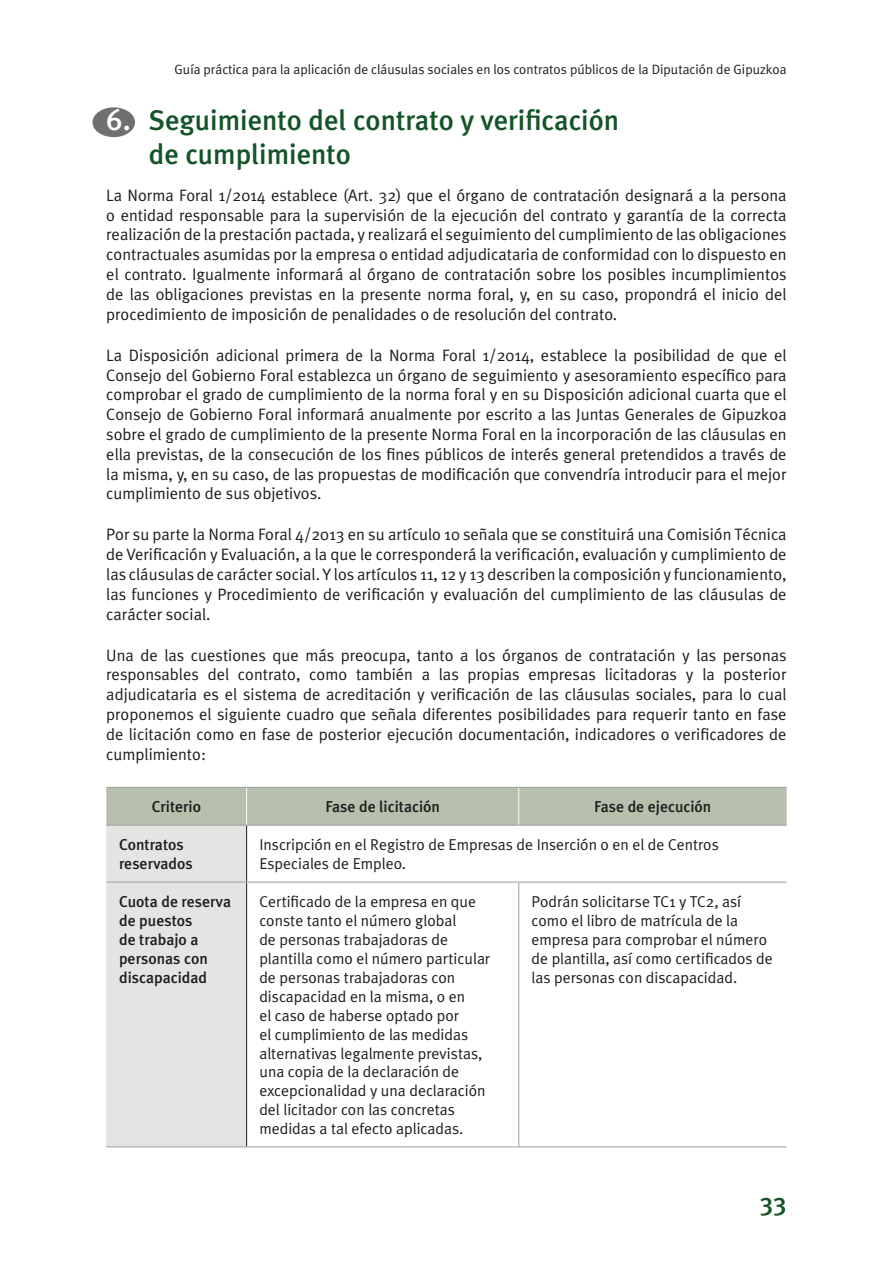
<style>
.page{position:relative;width:893px;height:1263px;background:#fff}
.page>*{position:absolute;margin:0;border:0;box-sizing:border-box;transform-origin:0 0}
.t1{font:500 28.5px/34.2px "Meta Plus";color:#135428}
.t2{font:500 25.5px "Meta Plus";color:#135428}
.t3{font:16.5px/19.8px "Meta Plus Normal";color:#1d1d1b;text-align:justify}
.t4{font:15.75px/18.9px "Meta Plus Normal";color:#1d1d1b}
.t5{font:500 15.75px/18.9px "Meta Plus";color:#1d1d1b}
.t6{font:13.5px "Meta Plus Normal";color:#1d1d1b}
.s1{font-size:30px;color:#fff}
</style>
<div class="page">
<div style="left:92px;top:107px;width:43px;height:30px;background:#70706f;border-radius:50%"></div>
<div style="left:106px;top:788px;width:681px;height:37px;background:#b7bfad"></div>
<div style="left:106px;top:826px;width:140px;height:320px;background:#e4e4e3"></div>
<hr style="left:246px;top:788px;width:1px;height:37px;background:#fff">
<hr style="left:518px;top:788px;width:1px;height:37px;background:#fff">
<hr style="left:246px;top:825px;width:1px;height:57px;background:#1d1d1b">
<hr style="left:246px;top:882px;width:1px;height:264px;background:#1d1d1b">
<hr style="left:518px;top:882px;width:1px;height:264px;background:#9d9d9d">
<hr style="left:106px;top:787px;width:141px;height:1px;background:#9d9d9d">
<hr style="left:247px;top:787px;width:272px;height:1px;background:#9d9d9d">
<hr style="left:519px;top:787px;width:268px;height:1px;background:#9d9d9d">
<hr style="left:106px;top:825px;width:141px;height:1px;background:#9d9d9d">
<hr style="left:247px;top:825px;width:272px;height:1px;background:#9d9d9d">
<hr style="left:519px;top:825px;width:268px;height:1px;background:#9d9d9d">
<hr style="left:106px;top:882px;width:141px;height:1px;background:#9d9d9d">
<hr style="left:247px;top:882px;width:272px;height:1px;background:#9d9d9d">
<hr style="left:519px;top:882px;width:268px;height:1px;background:#9d9d9d">
<hr style="left:106px;top:1146px;width:141px;height:1px;background:#9d9d9d">
<hr style="left:247px;top:1146px;width:272px;height:1px;background:#9d9d9d">
<hr style="left:519px;top:1146px;width:268px;height:1px;background:#9d9d9d">
<p class="t6" style="left:175px;top:62px;width:614px">Guía práctica para la aplicación de cláusulas sociales en los contratos públicos de la Diputación de Gipuzkoa</p>
<h1 class="t1" style="left:149px;top:103px;width:472px;text-indent:-43px"><span class="s1">6.</span> Seguimiento del contrato y verificación de cumplimiento</h1>
<p class="t3" style="left:106px;top:185px;width:682px">La Norma Foral 1/2014 establece (Art. 32) que el órgano de contratación designará a la persona o entidad responsable para la supervisión de la ejecución del contrato y garantía de la correcta realización de la prestación pactada, y realizará el seguimiento del cumplimiento de las obligaciones contractuales asumidas por la empresa o entidad adjudicataria de conformidad con lo dispuesto en el contrato. Igualmente informará al órgano de contratación sobre los posibles incumplimientos de las obligaciones previstas en la presente norma foral, y, en su caso, propondrá el inicio del procedimiento de imposición de penalidades o de resolución del contrato.</p>
<p class="t3" style="left:106px;top:345px;width:682px">La Disposición adicional primera de la Norma Foral 1/2014, establece la posibilidad de que el Consejo del Gobierno Foral establezca un órgano de seguimiento y asesoramiento específico para comprobar el grado de cumplimiento de la norma foral y en su Disposición adicional cuarta que el Consejo de Gobierno Foral informará anualmente por escrito a las Juntas Generales de Gipuzkoa sobre el grado de cumplimiento de la presente Norma Foral en la incorporación de las cláusulas en ella previstas, de la consecución de los fines públicos de interés general pretendidos a través de la misma, y, en su caso, de las propuestas de modificación que convendría introducir para el mejor cumplimiento de sus objetivos.</p>
<p class="t3" style="left:106px;top:525px;width:682px">Por su parte la Norma Foral 4/2013 en su artículo 10 señala que se constituirá una Comisión Técnica de Verificación y Evaluación, a la que le corresponderá la verificación, evaluación y cumplimiento de las cláusulas de carácter social. Y los artículos 11, 12 y 13 describen la composición y funcionamiento, las funciones y Procedimiento de verificación y evaluación del cumplimiento de las cláusulas de carácter social.</p>
<p class="t3" style="left:106px;top:645px;width:682px">Una de las cuestiones que más preocupa, tanto a los órganos de contratación y las personas responsables del contrato, como también a las propias empresas licitadoras y la posterior adjudicataria es el sistema de acreditación y verificación de las cláusulas sociales, para lo cual proponemos el siguiente cuadro que señala diferentes posibilidades para requerir tanto en fase de licitación como en fase de posterior ejecución documentación, indicadores o verificadores de cumplimiento:</p>
<p class="t5" style="left:152px;top:797px;width:51px">Criterio</p>
<p class="t5" style="left:325px;top:797px;width:116px">Fase de licitación</p>
<p class="t5" style="left:594px;top:797px;width:119px">Fase de ejecución</p>
<p class="t5" style="left:119px;top:835px;width:75px">Contratos reservados</p>
<p class="t4" style="left:259px;top:835px;width:461px">Inscripción en el Registro de Empresas de Inserción o en el de Centros<br>Especiales de Empleo.</p>
<p class="t5" style="left:119px;top:892px;width:113px">Cuota de reserva de puestos<br>de trabajo a personas con discapacidad</p>
<p class="t4" style="left:259px;top:892px;width:232px">Certificado de la empresa en que conste tanto el número global<br>de personas trabajadoras de plantilla como el número particular de personas trabajadoras con discapacidad en la misma, o en<br>el caso de haberse optado por<br>el cumplimiento de las medidas alternativas legalmente previstas, una copia de la declaración de excepcionalidad y una declaración del licitador con las concretas medidas a tal efecto aplicadas.</p>
<p class="t4" style="left:532px;top:892px;width:243px">Podrán solicitarse TC1 y TC2, así como el libro de matrícula de la empresa para comprobar el número de plantilla, así como certificados de las personas con discapacidad.</p>
<h2 class="t2" style="left:760px;top:1187px;width:28px">33</h2>
</div>
